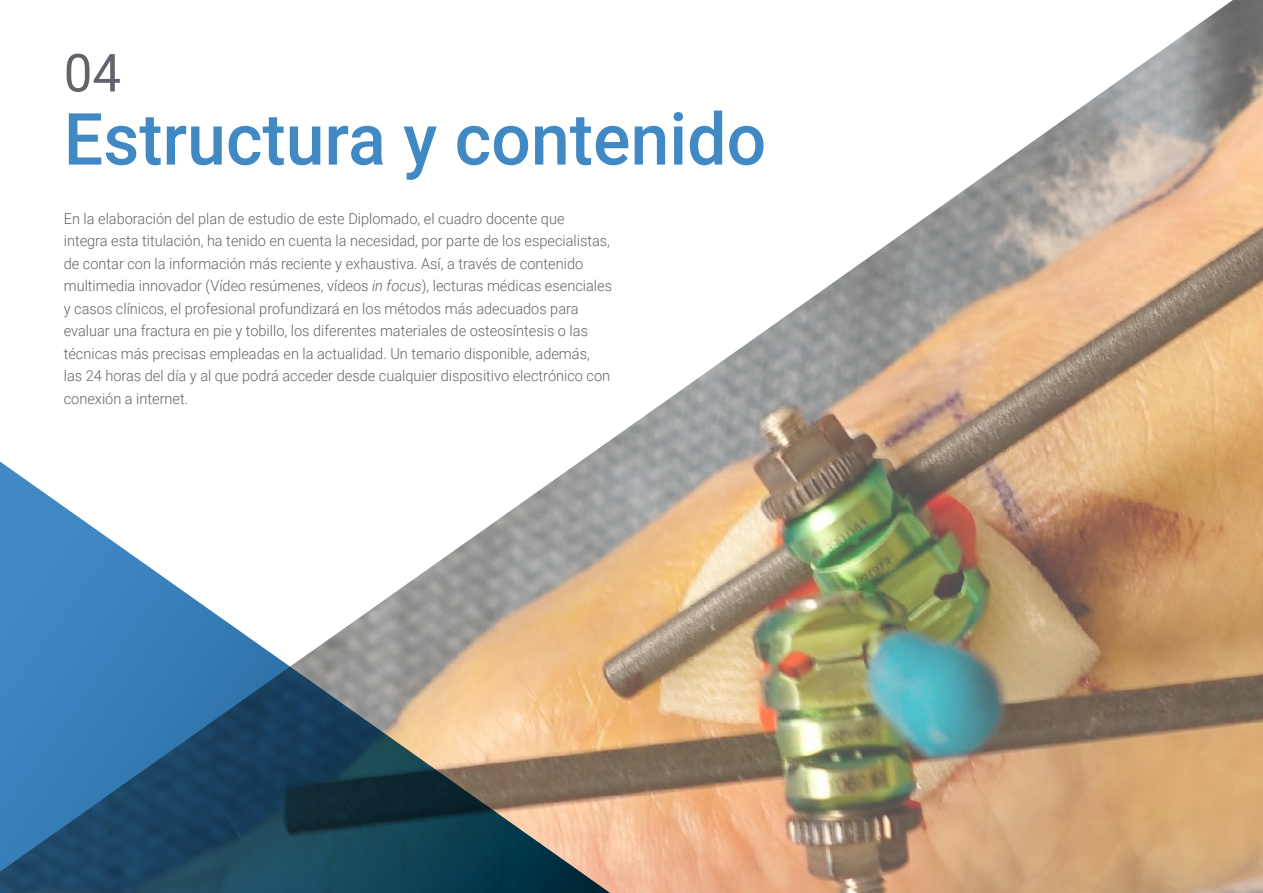
<style>
.page{position:relative;width:1263px;height:893px;background:#fff}
.page>*{position:absolute;margin:0;border:0;box-sizing:border-box;transform-origin:0 0}
.t1{font:500 72px "Roboto";color:#4089c5}
.t2{font:52.5px "Roboto";color:#61646a}
.t3{font:300 15px/22.5px "Roboto";color:#61646a}
.s1{font-style:italic}
</style>
<div class="page">
<img style="left:602px;top:0;width:661px;height:893px">
<svg style="left:0;top:446px;width:640px;height:447px"></svg>
<h2 class="t2" style="left:64px;top:36px;width:59px">04</h2>
<h1 class="t1" style="left:64px;top:89px;width:704px">Estructura y contenido</h1>
<p class="t3" style="left:64px;top:207px;width:550px">En la elaboración del plan de estudio de este Diplomado, el cuadro docente que integra esta titulación, ha tenido en cuenta la necesidad, por parte de los especialistas, de contar con la información más reciente y exhaustiva. Así, a través de contenido multimedia innovador (Vídeo resúmenes, vídeos <span class="s1">in focus</span>), lecturas médicas esenciales y casos clínicos, el profesional profundizará en los métodos más adecuados para evaluar una fractura en pie y tobillo, los diferentes materiales de osteosíntesis o las técnicas más precisas empleadas en la actualidad. Un temario disponible, además,<br>las 24 horas del día y al que podrá acceder desde cualquier dispositivo electrónico con conexión a internet.</p>
</div>
